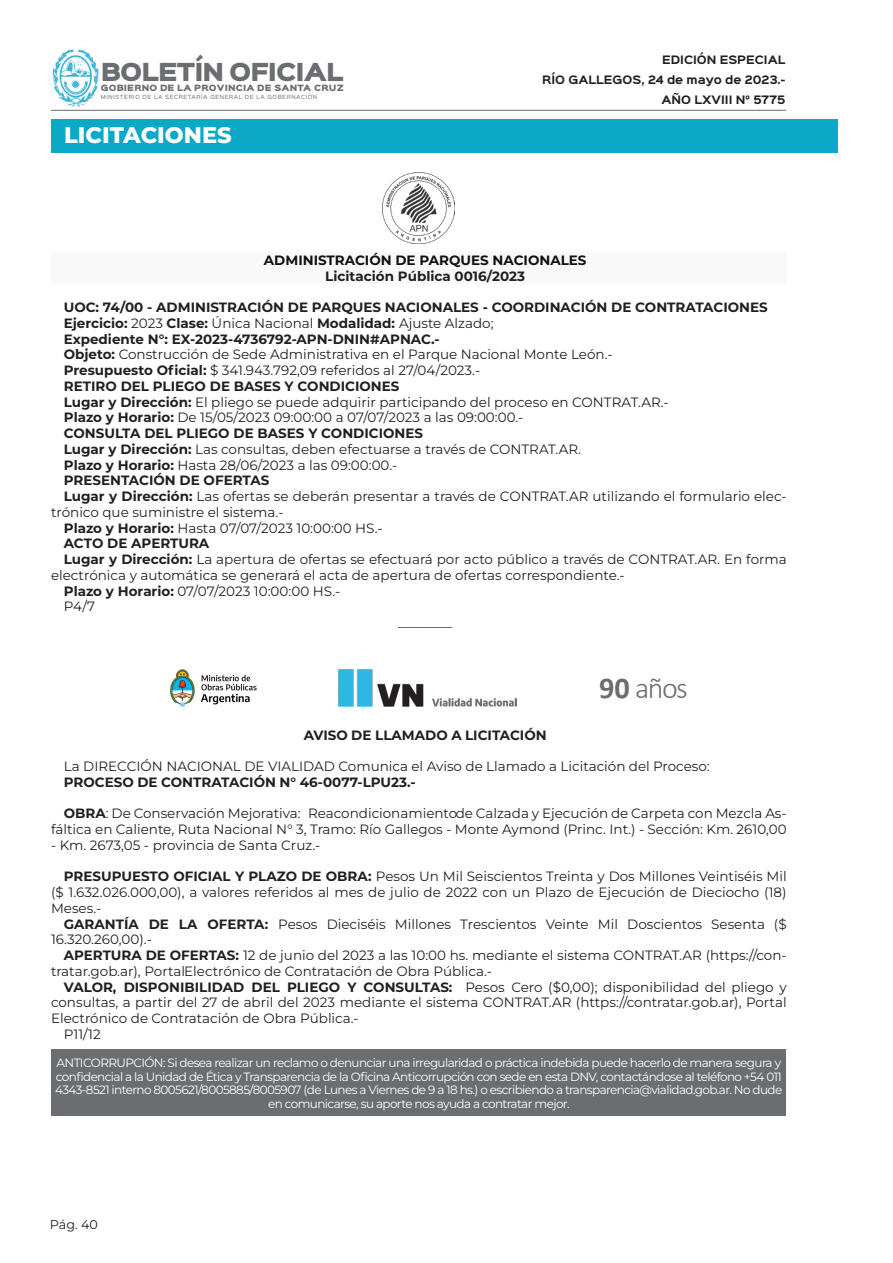
<style>
.page{position:relative;width:893px;height:1263px;background:#fff}
.page>*{position:absolute;margin:0;border:0;box-sizing:border-box;transform-origin:0 0}
.Leyenda_de_la_tabla{font:300 30.3px "Calibri";color:#6c6d70}
.t1{font:800 22.5px "Montserrat";color:#fff}
.t2{font:22.35px "Sinkin Sans 900 X Black";letter-spacing:-.04em;color:#6c6d70}
.Table_Paragraph{font:13.5px/15.8px "Montserrat";color:#231f20}
.t3{font:700 13.5px "Montserrat";color:#231f20}
.t4{font:700 13.5px "Montserrat";color:#111}
.t5{font:12.75px "Montserrat";color:#231f20}
.t6{font:12px/13.5px "Montserrat";letter-spacing:-.05em;color:#fff;text-align:center}
.t7{font:700 10.5px/20px "Sinkin Sans 700";color:#231f20;text-align:right}
.t8{font:7.8px "Sinkin Sans 900 X Black";letter-spacing:.02em;color:#6c6d70}
.t9{font:5.1px "Sinkin Sans 400";letter-spacing:.12em;color:#6c6d70}
.s1{font-weight:700}
</style>
<div class="page">
<img style="left:52px;top:49px;width:46px;height:57px">
<hr style="left:51px;top:110px;width:735px;height:1px;background:#6c6d70">
<div style="left:51px;top:119px;width:787px;height:33px;background:#0ba9c7"></div>
<div style="left:51px;top:252px;width:736px;height:16px;background:#f9f9f9"></div>
<div style="left:51px;top:268px;width:736px;height:16px;background:#f9f9f9"></div>
<img style="left:383px;top:172px;width:72px;height:71px">
<div style="left:52px;top:1049px;width:734px;height:67px;background:#6c6d70"></div>
<img style="left:170px;top:669px;width:86px;height:38px">
<img style="left:339px;top:669px;width:178px;height:38px">
<h3 class="t2" style="left:101px;top:61px;width:244px">BOLETÍN OFICIAL</h3>
<p class="t8" style="left:101px;top:84px;width:245px">GOBIERNO DE LA PROVINCIA DE SANTA CRUZ</p>
<p class="t9" style="left:101px;top:93px;width:218px">MINISTERIO DE LA SECRETARÍA GENERAL DE LA GOBERNACIÓN</p>
<p class="t1" style="left:64px;top:120px;width:169px">LICITACIONES</p>
<p class="t7" style="left:542px;top:50px;width:245px">EDICIÓN ESPECIAL<br>RÍO GALLEGOS, 24 de mayo de 2023.-<br>AÑO LXVIII N° 5775</p>
<p class="t4" style="left:264px;top:250px;width:324px">ADMINISTRACIÓN DE PARQUES NACIONALES</p>
<p class="t3" style="left:325px;top:266px;width:201px">Licitación Pública 0016/2023</p>
<p class="t3" style="left:64px;top:298px;width:705px">UOC: 74/00 - ADMINISTRACIÓN DE PARQUES NACIONALES - COORDINACIÓN DE CONTRATACIONES</p>
<p class="Table_Paragraph" style="left:64px;top:315px;width:431px"><span class="s1">Ejercicio:</span> 2023 <span class="s1">Clase:</span> Única Nacional <span class="s1">Modalidad:</span> Ajuste Alzado;</p>
<p class="t3" style="left:64px;top:329px;width:377px">Expediente N°: EX-2023-4736792-APN-DNIN#APNAC.-</p>
<p class="Table_Paragraph" style="left:64px;top:346px;width:550px"><span class="s1">Objeto:</span> Construcción de Sede Administrativa en el Parque Nacional Monte León.-</p>
<p class="Table_Paragraph" style="left:64px;top:362px;width:418px"><span class="s1">Presupuesto Oficial:</span> $ 341.943.792,09 referidos al 27/04/2023.-</p>
<p class="t3" style="left:64px;top:376px;width:337px">RETIRO DEL PLIEGO DE BASES Y CONDICIONES</p>
<p class="Table_Paragraph" style="left:64px;top:394px;width:606px"><span class="s1">Lugar y Dirección:</span> El pliego se puede adquirir participando del proceso en CONTRAT.AR.-</p>
<p class="Table_Paragraph" style="left:64px;top:409px;width:461px"><span class="s1">Plazo y Horario:</span> De 15/05/2023 09:00:00 a 07/07/2023 a las 09:00:00.-</p>
<p class="t3" style="left:64px;top:424px;width:361px">CONSULTA DEL PLIEGO DE BASES Y CONDICIONES</p>
<p class="Table_Paragraph" style="left:64px;top:441px;width:519px"><span class="s1">Lugar y Dirección:</span> Las consultas, deben efectuarse a través de CONTRAT.AR.</p>
<p class="Table_Paragraph" style="left:64px;top:457px;width:335px"><span class="s1">Plazo y Horario:</span> Hasta 28/06/2023 a las 09:00:00.-</p>
<p class="t3" style="left:64px;top:471px;width:207px">PRESENTACIÓN DE OFERTAS</p>
<p class="Table_Paragraph" style="left:51px;top:488px;width:737px;text-indent:13px"><span class="s1">Lugar y Dirección:</span> Las ofertas se deberán presentar a través de CONTRAT.AR utilizando el formulario elec&shy;trónico que suministre el sistema.-</p>
<p class="Table_Paragraph" style="left:64px;top:520px;width:321px"><span class="s1">Plazo y Horario:</span> Hasta 07/07/2023 10:00:00 HS.-</p>
<p class="t3" style="left:64px;top:534px;width:147px">ACTO DE APERTURA</p>
<p class="Table_Paragraph" style="left:51px;top:551px;width:737px;text-indent:13px"><span class="s1">Lugar y Dirección:</span> La apertura de ofertas se efectuará por acto público a través de CONTRAT.AR. En forma electrónica y automática se generará el acta de apertura de ofertas correspondiente.-</p>
<p class="Table_Paragraph" style="left:64px;top:583px;width:278px"><span class="s1">Plazo y Horario:</span> 07/07/2023 10:00:00 HS.-</p>
<p class="Table_Paragraph" style="left:64px;top:598px;width:33px">P4/7</p>
<p class="Table_Paragraph" style="left:398px;top:614px;width:55px">________</p>
<p class="Leyenda_de_la_tabla" style="left:599px;top:669px;width:90px"><span class="s1">90</span> años</p>
<p class="t3" style="left:304px;top:725px;width:244px">AVISO DE LLAMADO A LICITACIÓN</p>
<p class="Table_Paragraph" style="left:64px;top:758px;width:647px">La DIRECCIÓN NACIONAL DE VIALIDAD Comunica el Aviso de Llamado a Licitación del Proceso:</p>
<p class="t3" style="left:64px;top:772px;width:353px">PROCESO DE CONTRATACIÓN N° 46-0077-LPU23.-</p>
<p class="Table_Paragraph" style="left:51px;top:805px;width:737px;text-align:right"><span class="s1">OBRA</span>: De Conservación Mejorativa: Reacondicionamiento de Calzada y Ejecución de Carpeta con Mezcla As&shy;fáltica en Caliente, Ruta Nacional N° 3, Tramo: Río Gallegos - Monte Aymond (Princ. Int.) - Sección: Km. 2610,00</p>
<p class="Table_Paragraph" style="left:51px;top:837px;width:271px">- Km. 2673,05 - provincia de Santa Cruz.-</p>
<p class="Table_Paragraph" style="left:51px;top:868px;width:737px;text-align:justify;text-indent:13px"><span class="s1">PRESUPUESTO OFICIAL Y PLAZO DE OBRA:</span> Pesos Un Mil Seiscientos Treinta y Dos Millones Veintiséis Mil ($ 1.632.026.000,00), a valores referidos al mes de julio de 2022 con un Plazo de Ejecución de Dieciocho (18)<br>Meses.-</p>
<p class="Table_Paragraph" style="left:51px;top:915px;width:737px;text-indent:13px"><span class="s1">GARANTÍA DE LA OFERTA:</span> Pesos Dieciséis Millones Trescientos Veinte Mil Doscientos Sesenta ($<br>16.320.260,00).-</p>
<p class="Table_Paragraph" style="left:51px;top:947px;width:737px;text-indent:13px"><span class="s1">APERTURA DE OFERTAS:</span> 12 de junio del 2023 a las 10:00 hs. mediante el sistema CONTRAT.AR (https://con&shy;tratar.gob.ar), Portal Electrónico de Contratación de Obra Pública.-</p>
<p class="Table_Paragraph" style="left:51px;top:978px;width:737px;text-align:justify;text-indent:13px"><span class="s1">VALOR, DISPONIBILIDAD DEL PLIEGO Y CONSULTAS:</span> Pesos Cero ($0,00); disponibilidad del pliego y consultas, a partir del 27 de abril del 2023 mediante el sistema CONTRAT.AR (https://contratar.gob.ar), Portal Electrónico de Contratación de Obra Pública.-</p>
<p class="Table_Paragraph" style="left:64px;top:1026px;width:38px">P11/12</p>
<p class="t6" style="left:55px;top:1056px;width:728px">ANTICORRUPCIÓN: Si desea realizar un reclamo o denunciar una irregularidad o práctica indebida puede hacerlo de manera segura y confidencial a la Unidad de Ética y Transparencia de la Oficina Anticorrupción con sede en esta DNV, contactándose al teléfono +54 011<br>4343-8521 interno 8005621/8005885/8005907 (de Lunes a Viernes de 9 a 18 hs.) o escribiendo a transparencia@vialidad.gob.ar. No dude en comunicarse, su aporte nos ayuda a contratar mejor.</p>
<p class="t5" style="left:50px;top:1215px;width:50px">Pág. 40</p>
</div>
